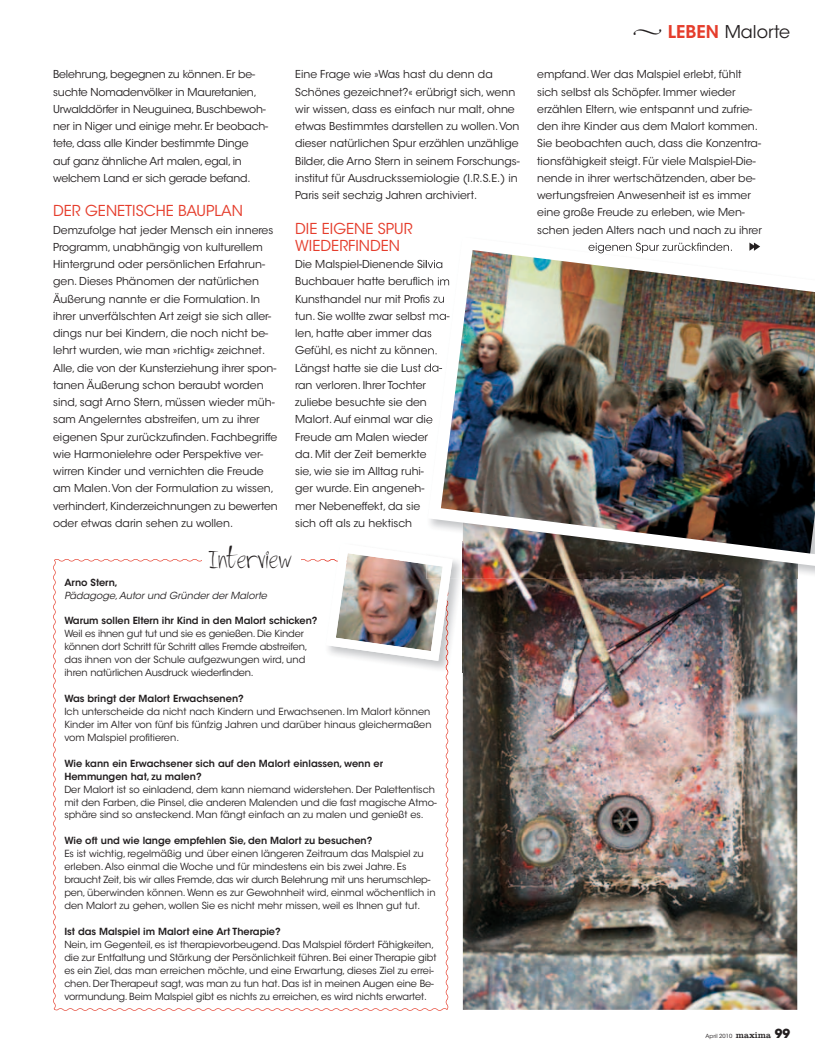
<style>
.page{position:relative;width:815px;height:1063px;background:#fff}
.page>*{position:absolute;margin:0;border:0;box-sizing:border-box;transform-origin:0 0}
.t1{font:40px "Lovitz";color:#231f20}
.t2{font:17.5px "ITC Avant Garde Std";color:#231f20}
.t3{font:15px/17.2px "ITC Avant Garde Std";color:#e53d2c}
.t4{font:10.88px/17.2px "ITC Avant Garde Std";color:#231f20}
.t5{font:9.75px/13px "ITC Avant Garde Std";color:#231f20}
.t6{font:600 9.75px/13px "ITC Avant Garde Std";color:#231f20}
.t7{font:italic 9.75px "ITC Avant Garde Std";color:#231f20}
.t8{font:5.62px "ITC Avant Garde Std";color:#231f20}
.s1{font-weight:600;color:#e53d2c}
.s2{font-family:"Clarendon LT Std";font-size:8.75px}
.s3{font-weight:700;font-size:12.5px}
</style>
<div class="page">
<img style="left:463px;top:579px;width:334px;height:431px">
<svg style="left:53px;top:559px;width:395px;height:452px"></svg>
<div style="left:202px;top:557px;width:99px;height:7px;background:#fff"></div>
<img style="left:448px;top:579px;width:15px;height:93px">
<img style="left:463px;top:579px;width:1px;height:93px">
<img style="left:324px;top:559px;width:124px;height:113px">
<img style="left:326px;top:553px;width:127px;height:108px">
<img style="left:464px;top:568px;width:351px;height:11px">
<img style="left:426px;top:277px;width:2px;height:8px">
<img style="left:426px;top:553px;width:38px;height:26px">
<img style="left:426px;top:555px;width:27px;height:24px">
<img style="left:428px;top:242px;width:387px;height:326px">
<svg style="left:749px;top:243px;width:11px;height:8px"></svg>
<p class="t4" style="left:53px;top:66px;width:217px">Belehrung, begegnen zu können. Er be&shy;suchte Nomadenvölker in Mauretanien, Urwalddörfer in Neuguinea, Buschbewoh&shy;ner in Niger und einige mehr. Er beobach&shy;tete, dass alle Kinder bestimmte Dinge auf ganz ähnliche Art malen, egal, in welchem Land er sich gerade befand.</p>
<h3 class="t3" style="left:53px;top:202px;width:191px">DER GENETISCHE BAUPLAN</h3>
<p class="t4" style="left:53px;top:221px;width:226px">Demzufolge hat jeder Mensch ein inneres Programm, unabhängig von kulturellem Hintergrund oder persönlichen Erfahrun&shy;gen. Dieses Phänomen der natürlichen Äußerung nannte er die Formulation. In ihrer unverfälschten Art zeigt sie sich aller&shy;dings nur bei Kindern, die noch nicht be&shy;lehrt wurden, wie man »richtig« zeichnet.<br>Alle, die von der Kunsterziehung ihrer spon&shy;tanen Äußerung schon beraubt worden sind, sagt Arno Stern, müssen wieder müh&shy;sam Angelerntes abstreifen, um zu ihrer eigenen Spur zurückzufinden. Fachbegriffe wie Harmonielehre oder Perspektive ver&shy;wirren Kinder und vernichten die Freude am Malen. Von der Formulation zu wissen, verhindert, Kinderzeichnungen zu bewerten oder etwas darin sehen zu wollen.</p>
<p class="t4" style="left:295px;top:66px;width:226px">Eine Frage wie »Was hast du denn da Schönes gezeichnet?« erübrigt sich, wenn wir wissen, dass es einfach nur malt, ohne etwas Bestimmtes darstellen zu wollen. Von dieser natürlichen Spur erzählen unzählige Bilder, die Arno Stern in seinem Forschungs&shy;institut für Ausdruckssemiologie (I.R.S.E.) in Paris seit sechzig Jahren archiviert.</p>
<h3 class="t3" style="left:295px;top:220px;width:119px">DIE EIGENE SPUR<br>WIEDERFINDEN</h3>
<p class="t4" style="left:295px;top:256px;width:156px">Die Malspiel-Dienende Silvia<br>Buchbauer hatte beruflich im<br>Kunsthandel nur mit Profis zu tun. Sie wollte zwar selbst ma&shy;len, hatte aber immer das<br>Gefühl, es nicht zu können.<br>Längst hatte sie die Lust da&shy;ran verloren. Ihrer Tochter zuliebe besuchte sie den<br>Malort. Auf einmal war die<br>Freude am Malen wieder<br>da. Mit der Zeit bemerkte<br>sie, wie sie im Alltag ruhi-<br>ger wurde. Ein angeneh-<br>mer Nebeneffekt, da sie<br>sich oft als zu hektisch</p>
<h1 class="t1" style="left:209px;top:531px;width:85px">Interview</h1>
<p class="t6" style="left:64px;top:576px;width:55px">Arno Stern,</p>
<p class="t7" style="left:64px;top:589px;width:204px">Pädagoge, Autor und Gründer der Malorte</p>
<p class="t6" style="left:64px;top:614px;width:255px">Warum sollen Eltern ihr Kind in den Malort schicken?</p>
<p class="t5" style="left:64px;top:627px;width:245px">Weil es ihnen gut tut und sie es genießen. Die Kinder können dort Schritt für Schritt alles Fremde abstreifen, das ihnen von der Schule aufgezwungen wird, und ihren natürlichen Ausdruck wiederfinden.</p>
<p class="t6" style="left:64px;top:692px;width:181px">Was bringt der Malort Erwachsenen?</p>
<p class="t5" style="left:64px;top:705px;width:369px">Ich unterscheide da nicht nach Kindern und Erwachsenen. Im Malort können<br>Kinder im Alter von fünf bis fünfzig Jahren und darüber hinaus gleichermaßen vom Malspiel profitieren.</p>
<p class="t6" style="left:64px;top:757px;width:320px">Wie kann ein Erwachsener sich auf den Malort einlassen, wenn er<br>Hemmungen hat, zu malen?</p>
<p class="t5" style="left:64px;top:783px;width:374px">Der Malort ist so einladend, dem kann niemand widerstehen. Der Palettentisch mit den Farben, die Pinsel, die anderen Malenden und die fast magische Atmo&shy;sphäre sind so ansteckend. Man fängt einfach an zu malen und genießt es.</p>
<p class="t6" style="left:64px;top:834px;width:310px">Wie oft und wie lange empfehlen Sie, den Malort zu besuchen?</p>
<p class="t5" style="left:64px;top:847px;width:373px">Es ist wichtig, regelmäßig und über einen längeren Zeitraum das Malspiel zu erleben. Also einmal die Woche und für mindestens ein bis zwei Jahre. Es braucht Zeit, bis wir alles Fremde, das wir durch Belehrung mit uns herumschlep&shy;pen, überwinden können. Wenn es zur Gewohnheit wird, einmal wöchentlich in den Malort zu gehen, wollen Sie es nicht mehr missen, weil es Ihnen gut tut.</p>
<p class="t6" style="left:64px;top:925px;width:218px">Ist das Malspiel im Malort eine Art Therapie?</p>
<p class="t5" style="left:64px;top:938px;width:374px">Nein, im Gegenteil, es ist therapievorbeugend. Das Malspiel fördert Fähigkeiten, die zur Entfaltung und Stärkung der Persönlichkeit führen. Bei einer Therapie gibt es ein Ziel, das man erreichen möchte, und eine Erwartung, dieses Ziel zu errei&shy;chen. Der Therapeut sagt, was man zu tun hat. Das ist in meinen Augen eine Be&shy;vormundung. Beim Malspiel gibt es nichts zu erreichen, es wird nichts erwartet.</p>
<h2 class="t2" style="left:668px;top:21px;width:124px"><span class="s1">LEBEN</span> Malorte</h2>
<p class="t4" style="left:537px;top:66px;width:226px">empfand. Wer das Malspiel erlebt, fühlt sich selbst als Schöpfer. Immer wieder erzählen Eltern, wie entspannt und zufrie&shy;den ihre Kinder aus dem Malort kommen.<br>Sie beobachten auch, dass die Konzentra&shy;tionsfähigkeit steigt. Für viele Malspiel-Die&shy;nende in ihrer wertschätzenden, aber be&shy;wertungsfreien Anwesenheit ist es immer eine große Freude zu erleben, wie Men&shy;schen jeden Alters nach und nach zu ihrer</p>
<p class="t8" style="left:706px;top:1032px;width:86px">April 2010 <span class="s2">maxima</span> <span class="s3">99</span></p>
</div>
